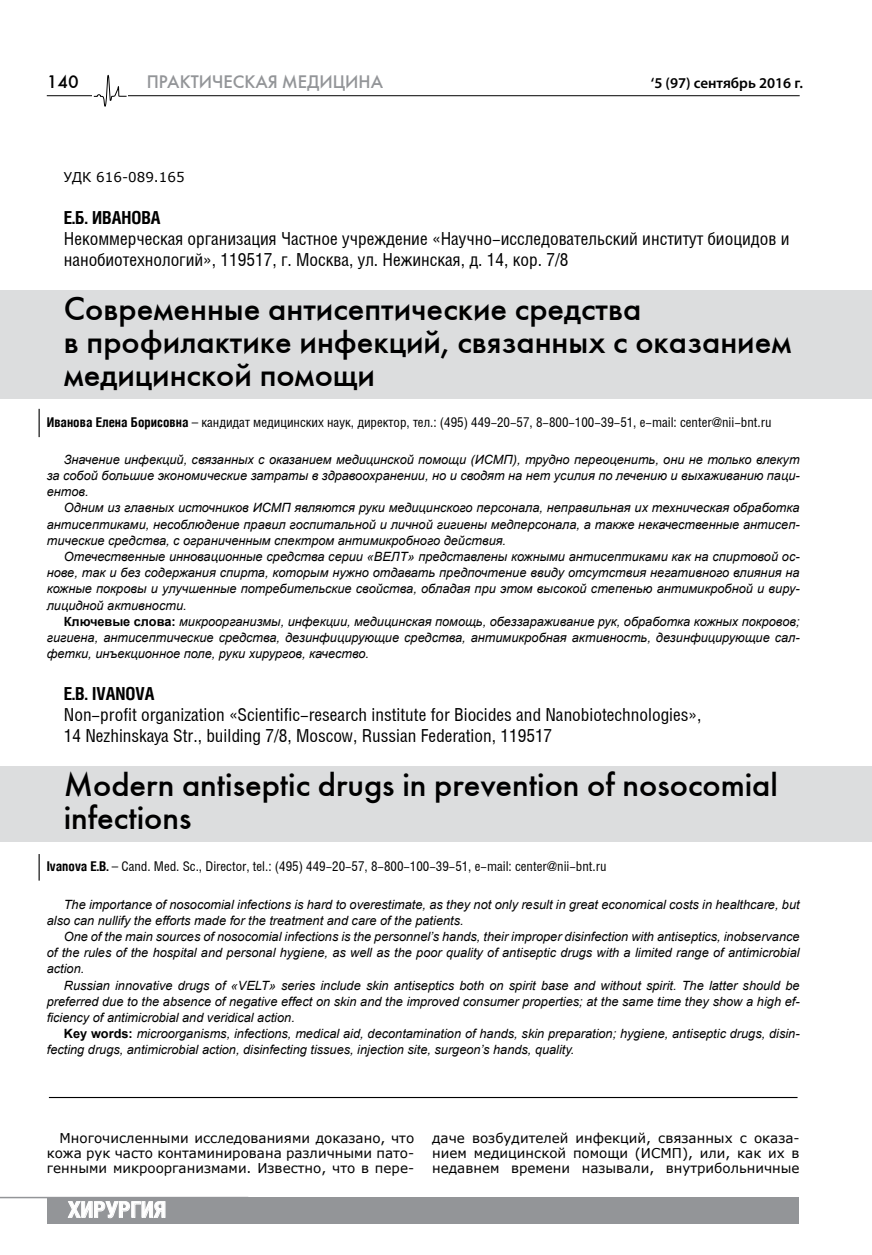
<style>
.page{position:relative;width:872px;height:1255px;background:#fff}
.page>*{position:absolute;margin:0;border:0;box-sizing:border-box;transform-origin:0 0}
.t1{font:33px/33px "Futuris C";color:#000}
.t2{font:700 21.75px "Helios Cond";color:#fff;scale:1.05 1}
.t3{font:18px/21px "Helios Cond";color:#000}
.t4{font:700 18px "Helios Cond";color:#000}
.t5{font:18px "Futuris C";color:#939598}
.t6{font:18px "Futuris C";color:#000}
.t7{font:600 15px "Myriad Pro";color:#000}
.t8{font:13.5px/15px "Verdana";color:#000;text-align:justify}
.t9{font:13.5px "Helios Cond";color:#000}
.t10{font:italic 12.75px/16.2px "Arial";color:#000;text-align:justify}
.s1{font-weight:700}
.s2{font-weight:700;font-style:normal}
</style>
<div class="page">
<hr style="left:47px;top:95px;width:752px;height:1px;background:#000">
<div style="left:47px;top:1196px;width:751px;height:27px;background:#939598"></div>
<svg style="left:68px;top:1201px;width:97px;height:16px"></svg>
<hr style="left:0;top:1196px;width:248px;height:2px;background:#939598">
<div style="left:93px;top:74px;width:35px;height:33px;background:#fff"></div>
<svg style="left:93px;top:74px;width:34px;height:33px"></svg>
<div style="left:0;top:766px;width:872px;height:75px;background:#dcddde"></div>
<div style="left:0;top:291px;width:871px;height:108px;background:#dcddde"></div>
<svg style="left:39px;top:854px;width:1px;height:26px"></svg>
<hr style="left:49px;top:1096px;width:748px;height:1px;background:#000">
<svg style="left:39px;top:409px;width:1px;height:28px"></svg>
<h3 class="t6" style="left:47px;top:71px;width:33px">140</h3>
<h3 class="t5" style="left:147px;top:71px;width:238px">ПРАКТИЧЕСКАЯ МЕДИЦИНА</h3>
<p class="t7" style="left:651px;top:73px;width:153px">‘5 (97) сентябрь 2016 г.</p>
<p class="t8" style="left:64px;top:169px;width:122px">УДК 616-089.165</p>
<h3 class="t4" style="left:64px;top:207px;width:98px">Е.Б. ИВАНОВА</h3>
<h3 class="t3" style="left:64px;top:228px;width:727px">Некоммерческая организация Частное учреждение «Научно-исследовательский институт биоцидов и нанобиотехнологий», 119517, г. Москва, ул. Нежинская, д. 14, кор. 7/8</h3>
<h1 class="t1" style="left:64px;top:292px;width:729px">Современные антисептические средства<br>в профилактике инфекций, связанных с оказанием медицинской помощи</h1>
<p class="t9" style="left:47px;top:414px;width:726px"><span class="s1">Иванова Елена Борисовна</span> – кандидат медицинских наук, директор, тел.: (495) 449-20-57, 8-800-100-39-51, e-mail: center@nii-bnt.ru</p>
<p class="t10" style="left:47px;top:451px;width:754px;text-indent:17px">Значение инфекций, связанных с оказанием медицинской помощи (ИСМП), трудно переоценить, они не только влекут за собой большие экономические затраты в здравоохранении, но и сводят на нет усилия по лечению и выхаживанию паци&shy;ентов.</p>
<p class="t10" style="left:47px;top:500px;width:754px;text-indent:17px">Одним из главных источников ИСМП являются руки медицинского персонала, неправильная их техническая обработка антисептиками, несоблюдение правил госпитальной и личной гигиены медперсонала, а также некачественные антисеп&shy;тические средства, с ограниченным спектром антимикробного действия.</p>
<p class="t10" style="left:47px;top:548px;width:754px;text-indent:17px">Отечественные инновационные средства серии «ВЕЛТ» представлены кожными антисептиками как на спиртовой ос&shy;нове, так и без содержания спирта, которым нужно отдавать предпочтение ввиду отсутствия негативного влияния на кожные покровы и улучшенные потребительские свойства, обладая при этом высокой степенью антимикробной и виру&shy;лицидной активности.</p>
<p class="t10" style="left:47px;top:613px;width:754px;text-indent:17px"><span class="s2">Ключевые слова:</span> микроорганизмы, инфекции, медицинская помощь, обеззараживание рук, обработка кожных покровов; гигиена, антисептические средства, дезинфицирующие средства, антимикробная активность, дезинфицирующие сал&shy;фетки, инъекционное поле, руки хирургов, качество.</p>
<h3 class="t4" style="left:64px;top:683px;width:92px">E.B. IVANOVA</h3>
<h3 class="t3" style="left:64px;top:704px;width:639px">Non-profit organization «Scientific-research institute for Biocides and Nanobiotechnologies»,<br>14 Nezhinskaya Str., building 7/8, Moscow, Russian Federation, 119517</h3>
<h1 class="t1" style="left:64px;top:768px;width:715px">Modern antiseptic drugs in prevention of nosocomial infections</h1>
<p class="t9" style="left:47px;top:859px;width:561px"><span class="s1">Ivanova E.B.</span> – Cand. Med. Sc., Director, tel.: (495) 449-20-57, 8-800-100-39-51, e-mail: center@nii-bnt.ru</p>
<p class="t10" style="left:47px;top:896px;width:754px;text-indent:17px">The importance of nosocomial infections is hard to overestimate, as they not only result in great economical costs in healthcare, but also can nullify the efforts made for the treatment and care of the patients.</p>
<p class="t10" style="left:47px;top:928px;width:754px;text-indent:17px">One of the main sources of nosocomial infections is the personnel’s hands, their improper disinfection with antiseptics, inobservance of the rules of the hospital and personal hygiene, as well as the poor quality of antiseptic drugs with a limited range of antimicrobial action.</p>
<p class="t10" style="left:47px;top:977px;width:754px;text-indent:17px">Russian innovative drugs of «VELT» series include skin antiseptics both on spirit base and without spirit. The latter should be preferred due to the absence of negative effect on skin and the improved consumer properties; at the same time they show a high ef&shy;ficiency of antimicrobial and veridical action.</p>
<p class="t10" style="left:47px;top:1025px;width:754px;text-indent:17px"><span class="s2">Key words:</span> microorganisms, infections, medical aid, decontamination of hands, skin preparation; hygiene, antiseptic drugs, disin&shy;fecting drugs, antimicrobial action, disinfecting tissues, injection site, surgeon’s hands, quality.</p>
<p class="t8" style="left:47px;top:1130px;width:369px;text-indent:13px">Многочисленными исследованиями доказано, что кожа рук часто контаминирована различными пато&shy;генными микроорганизмами. Известно, что в пере-</p>
<p class="t8" style="left:432px;top:1130px;width:369px">даче возбудителей инфекций, связанных с оказа&shy;нием медицинской помощи (ИСМП), или, как их в недавнем времени называли, внутрибольничные</p>
<h2 class="t2" style="left:68px;top:1196px;width:95px">хирургия</h2>
</div>
